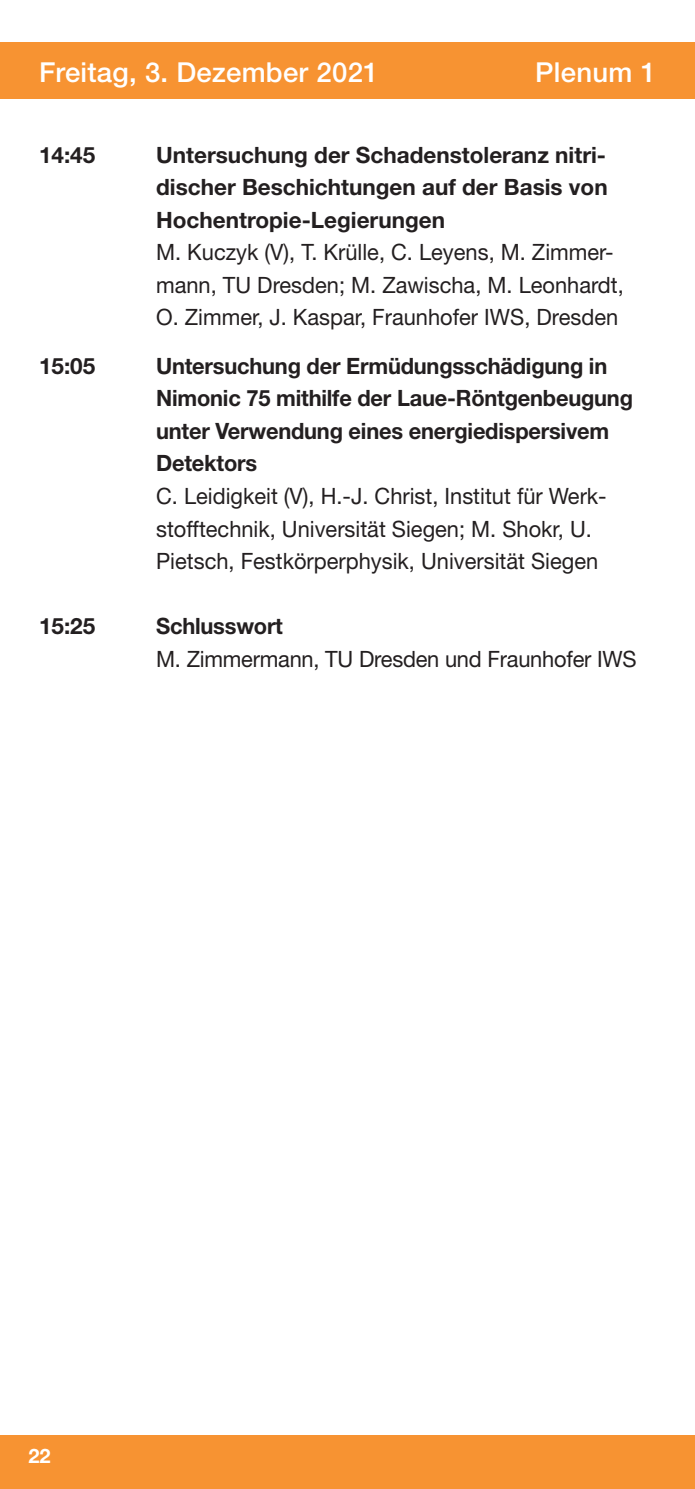
<style>
.page{position:relative;width:695px;height:1489px;background:#fff}
.page>*{position:absolute;margin:0;border:0;box-sizing:border-box;transform-origin:0 0}
.t1{font:500 27.5px "Helvetica Neue";letter-spacing:.01em;color:#fff}
.t2{font:22.5px/32.5px "Helvetica Neue";color:#231f20}
.t3{font:700 22.5px/32.5px "Helvetica Neue";letter-spacing:-.01em;color:#231f20;text-align:justify}
.t4{font:700 20px "Helvetica Neue";color:#fff}
</style>
<div class="page">
<div style="left:0;top:1434px;width:694px;height:54px;background:#f79332"></div>
<div style="left:0;top:43px;width:694px;height:56px;background:#f79332"></div>
<hr style="left:694px;top:43px;width:1px;height:56px;background:#f79332">
<p class="t1" style="left:39px;top:55px;width:341px">Freitag, 3. Dezember 2021</p>
<p class="t1" style="left:535px;top:55px;width:122px">Plenum 1</p>
<p class="t3" style="left:39px;top:138px;width:58px">14:45</p>
<p class="t3" style="left:156px;top:138px;width:453px">Untersuchung der Schadenstoleranz nitri&shy;discher Beschichtungen auf der Basis von Hochentropie-Legierungen</p>
<p class="t2" style="left:156px;top:235px;width:469px">M. Kuczyk (V), T. Krülle, C. Leyens, M. Zimmer&shy;mann, TU Dresden; M. Zawischa, M. Leonhardt,<br>O. Zimmer, J. Kaspar, Fraunhofer IWS, Dresden</p>
<p class="t3" style="left:39px;top:349px;width:58px">15:05</p>
<p class="t3" style="left:156px;top:349px;width:478px;text-align:left">Untersuchung der Ermüdungsschädigung in Nimonic 75 mithilfe der Laue-Röntgenbeugung unter Verwendung eines energiedispersivem Detektors</p>
<p class="t2" style="left:156px;top:479px;width:452px">C. Leidigkeit (V), H.-J. Christ, Institut für Werk&shy;stofftechnik, Universität Siegen; M. Shokr, U.<br>Pietsch, Festkörperphysik, Universität Siegen</p>
<p class="t3" style="left:39px;top:609px;width:58px">15:25</p>
<p class="t3" style="left:156px;top:609px;width:128px">Schlusswort</p>
<p class="t2" style="left:156px;top:642px;width:482px">M. Zimmermann, TU Dresden und Fraunhofer IWS</p>
<p class="t4" style="left:28px;top:1443px;width:24px">22</p>
</div>
